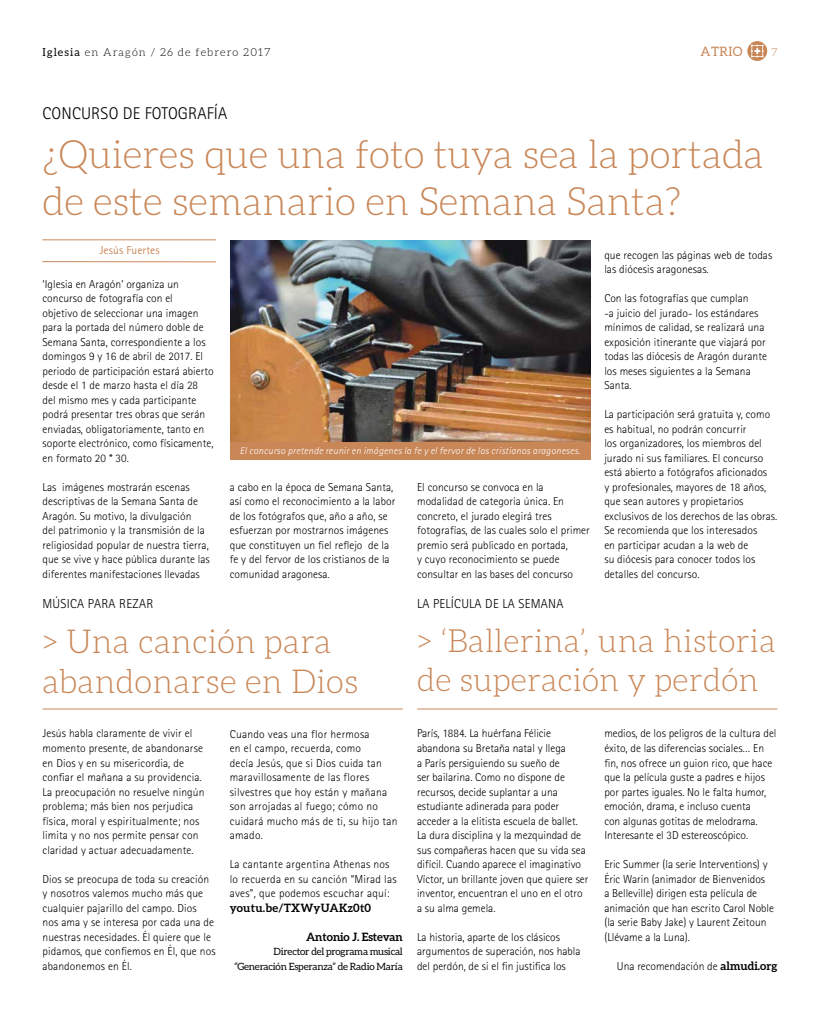
<style>
.page{position:relative;width:820px;height:1021px;background:#fff}
.page>*{position:absolute;margin:0;border:0;box-sizing:border-box;transform-origin:0 0}
.t1{font:300 39px/46.8px "Aleo";color:#c98758}
.t2{font:300 33px/39.6px "Aleo";letter-spacing:.01em;color:#c98758}
.t3{font:300 32px/38.4px "Aleo";letter-spacing:.01em;color:#c98758}
.t4{font:300 17px "Rotis Sans Serif";letter-spacing:.01em;color:#000}
.t5{font:300 13px "Rotis Sans Serif";letter-spacing:.02em;color:#000}
.t6{font:13px "Aleo";letter-spacing:.025em;color:#c98758}
.t7{font:300 11.5px/14.5px "Rotis Sans Serif";letter-spacing:.005em;color:#000}
.t8{font:700 11.5px "Aleo";letter-spacing:.01em;color:#000}
.t9{font:700 11.5px "Aleo";letter-spacing:-.01em;color:#000}
.t10{font:11.5px "Rotis Sans Serif";letter-spacing:.01em;color:#c98758}
.t11{font:300 11px "Aleo";letter-spacing:.1em;color:#000}
.t12{font:300 11px "Aleo";color:#c98758}
.t13{font:italic 300 10px "Rotis Sans Serif";letter-spacing:.025em;color:#fff}
.t14{font:10px/14.5px "Aleo";letter-spacing:-.02em;color:#000;text-align:right}
.s1{font-weight:400}
.s2{font-family:"Aleo";font-weight:700}
</style>
<div class="page">
<hr style="left:43px;top:708px;width:360px;height:1px;background:#c98758">
<hr style="left:417px;top:708px;width:360px;height:1px;background:#c98758">
<img style="left:230px;top:240px;width:360px;height:202px">
<div style="left:230px;top:442px;width:360px;height:18px;background:#c98758"></div>
<hr style="left:42px;top:239px;width:174px;height:1px;background:#c98758">
<hr style="left:42px;top:261px;width:174px;height:1px;background:#c98758">
<svg style="left:747px;top:41px;width:19px;height:20px"></svg>
<p class="t11" style="left:43px;top:46px;width:229px"><span class="s1">Iglesia</span> en Aragón / 26 de febrero 2017</p>
<p class="t6" style="left:700px;top:44px;width:43px">ATRIO</p>
<p class="t12" style="left:771px;top:46px;width:8px">7</p>
<h3 class="t4" style="left:43px;top:103px;width:186px">CONCURSO DE FOTOGRAFÍA</h3>
<h1 class="t1" style="left:43px;top:131px;width:722px">¿Quieres que una foto tuya sea la portada de este semanario en Semana Santa?</h1>
<p class="t10" style="left:99px;top:243px;width:62px">Jesús Fuertes</p>
<p class="t7" style="left:43px;top:276px;width:172px">‘Iglesia en Aragón’ organiza un concurso de fotografía con el<br>objetivo de seleccionar una imagen para la portada del número doble de Semana Santa, correspondiente a los domingos 9 y 16 de abril de 2017. El periodo de participación estará abierto desde el 1 de marzo hasta el día 28 del mismo mes y cada participante podrá presentar tres obras que serán enviadas, obligatoriamente, tanto en soporte electrónico, como físicamente, en formato 20 * 30.</p>
<p class="t7" style="left:43px;top:480px;width:169px">Las imágenes mostrarán escenas descriptivas de la Semana Santa de Aragón. Su motivo, la divulgación<br>del patrimonio y la transmisión de la religiosidad popular de nuestra tierra, que se vive y hace pública durante las diferentes manifestaciones llevadas</p>
<p class="t13" style="left:240px;top:444px;width:341px">El concurso pretende reunir en imágenes la fe y el fervor de los cristianos aragoneses.</p>
<p class="t7" style="left:417px;top:479px;width:174px">El concurso se convoca en la modalidad de categoría única. En concreto, el jurado elegirá tres fotografías, de las cuales solo el primer premio será publicado en portada,<br>y cuyo reconocimiento se puede consultar en las bases del concurso</p>
<p class="t7" style="left:230px;top:480px;width:167px">a cabo en la época de Semana Santa, así como el reconocimiento a la labor de los fotógrafos que, año a año, se esfuerzan por mostrarnos imágenes que constituyen un fiel reflejo de la fe y del fervor de los cristianos de la comunidad aragonesa.</p>
<p class="t5" style="left:42px;top:596px;width:112px">MÚSICA PARA REZAR</p>
<p class="t5" style="left:417px;top:596px;width:148px">LA PELÍCULA DE LA SEMANA</p>
<p class="t7" style="left:604px;top:247px;width:169px">que recogen las páginas web de todas las diócesis aragonesas.</p>
<p class="t7" style="left:604px;top:291px;width:164px">Con las fotografías que cumplan<br>-a juicio del jurado- los estándares mínimos de calidad, se realizará una exposición itinerante que viajará por todas las diócesis de Aragón durante los meses siguientes a la Semana<br>Santa.</p>
<p class="t7" style="left:604px;top:407px;width:174px">La participación será gratuita y, como es habitual, no podrán concurrir<br>los organizadores, los miembros del jurado ni sus familiares. El concurso está abierto a fotógrafos aficionados<br>y profesionales, mayores de 18 años, que sean autores y propietarios exclusivos de los derechos de las obras.<br>Se recomienda que los interesados<br>en participar acudan a la web de<br>su diócesis para conocer todos los detalles del concurso.</p>
<h2 class="t2" style="left:42px;top:621px;width:317px">&gt; Una canción para abandonarse en Dios</h2>
<h3 class="t3" style="left:417px;top:622px;width:360px">&gt; ‘Ballerina’, una historia de superación y perdón</h3>
<p class="t7" style="left:43px;top:726px;width:163px">Jesús habla claramente de vivir el momento presente, de abandonarse en Dios y en su misericordia, de confiar el mañana a su providencia.<br>La preocupación no resuelve ningún problema; más bien nos perjudica física, moral y espiritualmente; nos limita y no nos permite pensar con claridad y actuar adecuadamente.</p>
<p class="t7" style="left:43px;top:871px;width:174px">Dios se preocupa de toda su creación y nosotros valemos mucho más que cualquier pajarillo del campo. Dios<br>nos ama y se interesa por cada una de nuestras necesidades. Él quiere que le pidamos, que confiemos en Él, que nos abandonemos en Él.</p>
<p class="t7" style="left:230px;top:726px;width:169px">Cuando veas una flor hermosa<br>en el campo, recuerda, como<br>decía Jesús, que si Dios cuida tan maravillosamente de las flores silvestres que hoy están y mañana son arrojadas al fuego; cómo no cuidará mucho más de ti, su hijo tan amado.</p>
<p class="t7" style="left:230px;top:857px;width:168px">La cantante argentina Athenas nos lo recuerda en su canción “Mirad las aves”, que podemos escuchar aquí:</p>
<p class="t8" style="left:230px;top:900px;width:143px">youtu.be/TXWyUAKz0t0</p>
<p class="t9" style="left:306px;top:929px;width:98px">Antonio J. Estevan</p>
<p class="t14" style="left:234px;top:944px;width:170px">Director del programa musical “Generación Esperanza” de Radio María</p>
<p class="t7" style="left:417px;top:726px;width:173px">París, 1884. La huérfana Félicie abandona su Bretaña natal y llega<br>a París persiguiendo su sueño de<br>ser bailarina. Como no dispone de recursos, decide suplantar a una estudiante adinerada para poder acceder a la elitista escuela de ballet.<br>La dura disciplina y la mezquindad de sus compañeras hacen que su vida sea difícil. Cuando aparece el imaginativo Víctor, un brillante joven que quiere ser inventor, encuentran el uno en el otro a su alma gemela.</p>
<p class="t7" style="left:417px;top:929px;width:165px">La historia, aparte de los clásicos argumentos de superación, nos habla del perdón, de si el fin justifica los</p>
<p class="t7" style="left:604px;top:726px;width:174px">medios, de los peligros de la cultura del éxito, de las diferencias sociales… En fin, nos ofrece un guion rico, que hace que la película guste a padres e hijos por partes iguales. No le falta humor, emoción, drama, e incluso cuenta<br>con algunas gotitas de melodrama.<br>Interesante el 3D estereoscópico.</p>
<p class="t7" style="left:604px;top:856px;width:171px">Eric Summer (la serie Interventions) y Éric Warin (animador de Bienvenidos<br>a Belleville) dirigen esta película de animación que han escrito Carol Noble (la serie Baby Jake) y Laurent Zeitoun (Llévame a la Luna).</p>
<p class="t7" style="left:616px;top:958px;width:162px">Una recomendación de <span class="s2">almudi.org</span></p>
</div>
